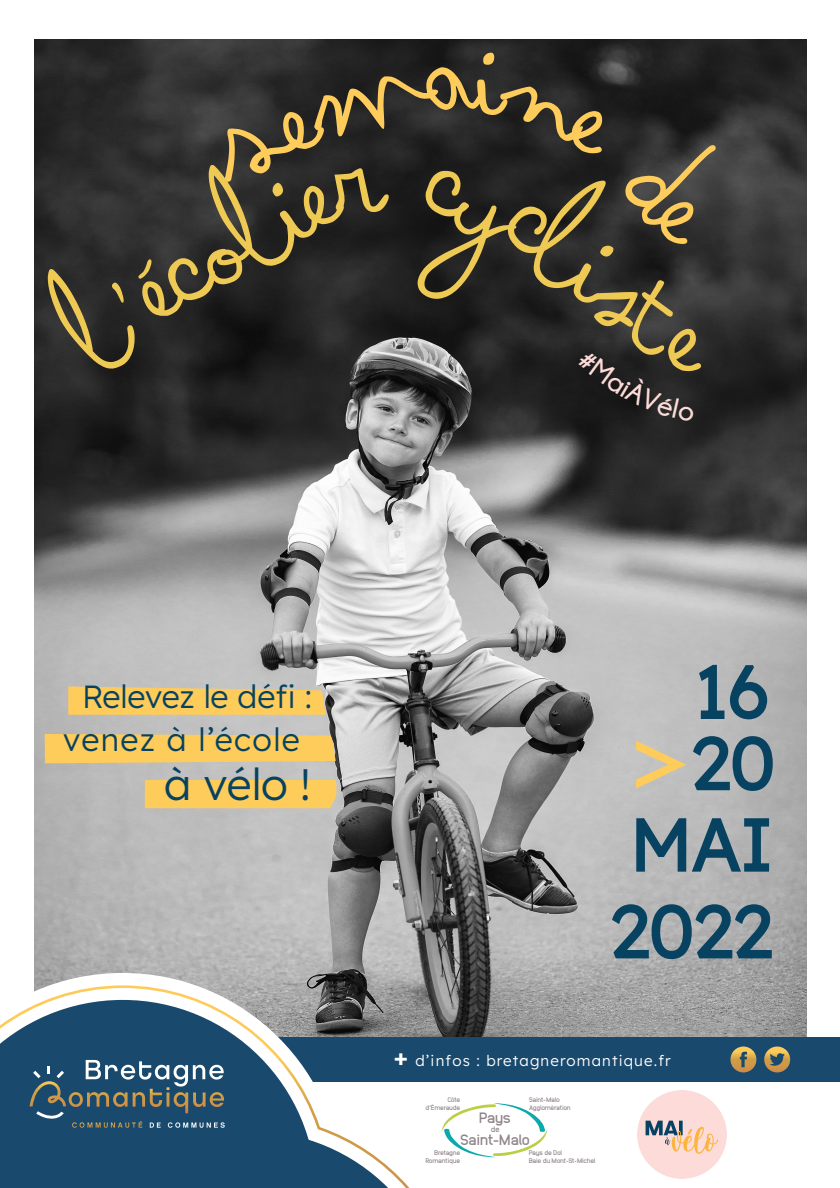
<style>
.page{position:relative;width:840px;height:1188px;background:#fff}
.page>*{position:absolute;margin:0;border:0;box-sizing:border-box;transform-origin:0 0}
.t1{font:300 72px/71.2px "Lexend Deca";color:#084261;text-align:right}
.t2{font:300 44px "Lexend Deca";color:#084261}
.t3{font:300 32px "Lexend Deca";color:#084261}
.t4{font:300 32px "Lexend Deca";letter-spacing:.045em;color:#084261}
.t5{font:300 15.2px "Lexend Deca";letter-spacing:.075em;color:#fff}
.t6{font:700 15.2px "Anodina";letter-spacing:-.05em;color:#8f8489}
.t7{font:700 8px "Anodina";color:#8f8489}
.t8{font:700 6.8px/8px "Anodina";letter-spacing:-.05em;color:#8f8489;text-align:right}
.s1{font-family:"Champagne&Limousines";font-weight:700;font-size:102px;color:#fecc5b}
.s2{font-weight:600;font-size:24px}
</style>
<div class="page">
<img style="left:34px;top:39px;width:772px;height:998px">
<svg style="left:45px;top:734px;width:291px;height:29px;background:#f9ca60"></svg>
<div style="left:145px;top:780px;width:191px;height:28px;background:#fecc5b"></div>
<svg style="left:68px;top:686px;width:258px;height:29px;background:#f7ca65"></svg>
<svg style="left:697px;top:663px;width:72px;height:58px;background:#83949d"></svg>
<svg style="left:691px;top:734px;width:83px;height:59px;background:#83949e"></svg>
<svg style="left:635px;top:811px;width:136px;height:63px;background:#87979f"></svg>
<svg style="left:610px;top:902px;width:163px;height:59px;background:#7e9099"></svg>
<img style="left:638px;top:1090px;width:89px;height:89px">
<div style="left:223px;top:1037px;width:617px;height:44px;background:#19496d"></div>
<svg style="left:764px;top:1047px;width:26px;height:25px"></svg>
<svg style="left:730px;top:1047px;width:26px;height:25px"></svg>
<svg style="left:34px;top:973px;width:309px;height:12px"></svg>
<svg style="left:0;top:985px;width:409px;height:203px"></svg>
<svg style="left:30px;top:1060px;width:518px;height:128px"></svg>
<svg style="left:37px;top:51px;width:693px;height:370px;background:#2a2a2a"></svg>
<h3 class="t3" style="left:82px;top:674px;width:231px">Relevez le défi :</h3>
<h3 class="t4" style="left:63px;top:716px;width:238px">venez à l’école</h3>
<h2 class="t2" style="left:164px;top:753px;width:148px">à vélo !</h2>
<h1 class="t1" style="left:632px;top:652px;width:145px">16 <span class="s1">&gt;</span>20</h1>
<h1 class="t1" style="left:610px;top:797px;width:164px;line-height:86.8px;text-align:left">MAI<br>2022</h1>
<h3 class="t5" style="left:394px;top:1049px;width:278px"><span class="s2">+</span> d’infos : bretagneromantique.fr</h3>
<p class="t8" style="left:425px;top:1095px;width:36px">Côte d’Émeraude</p>
<p class="t8" style="left:529px;top:1095px;width:44px;text-align:left">Saint-Malo<br>Agglomération</p>
<h3 class="t6" style="left:479px;top:1107px;width:34px">Pays</h3>
<p class="t7" style="left:491px;top:1124px;width:10px">de</p>
<h3 class="t6" style="left:460px;top:1129px;width:72px">Saint-Malo</h3>
<p class="t8" style="left:425px;top:1149px;width:36px">Bretagne<br>Romantique</p>
<p class="t8" style="left:529px;top:1149px;width:69px;text-align:left">Pays de Dol<br>Baie du Mont-St-Michel</p>
</div>
